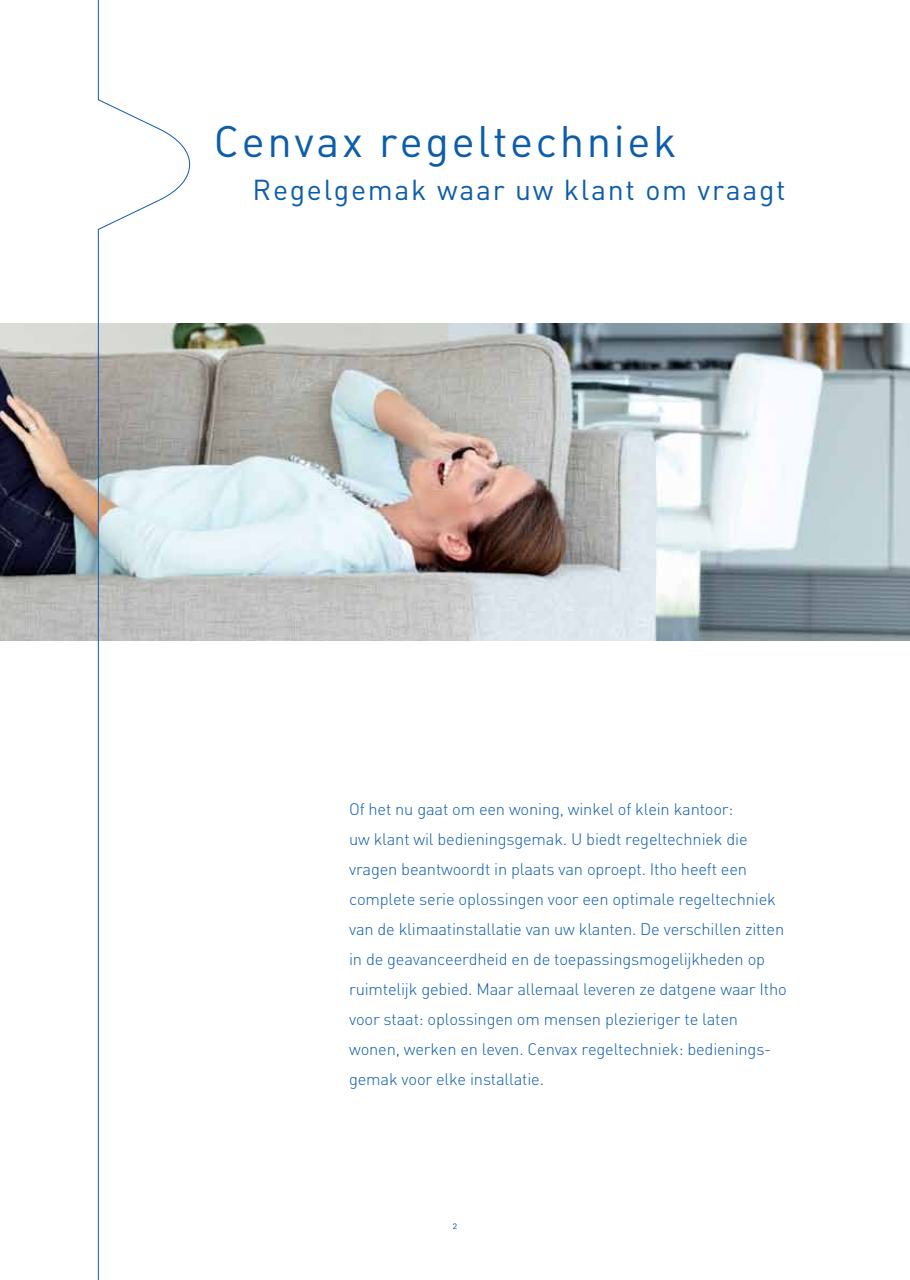
<style>
.page{position:relative;width:910px;height:1280px;background:#fff}
.page>*{position:absolute;margin:0;border:0;box-sizing:border-box;transform-origin:0 0}
.t1{font:43.5px "DIN Regular Alternate";letter-spacing:.06em;color:#0c5dab}
.t2{font:28.5px "DIN Regular Alternate";letter-spacing:.06em;color:#0c5dab}
.t3{font:16.5px/30px "DIN Light Alternate";letter-spacing:-.01em;color:#0c5dab}
.t4{font:9px "DIN Regular Alternate";color:#0c5dab}
</style>
<div class="page">
<img style="left:0;top:324px;width:910px;height:316px">
<svg style="left:9px;top:0;width:192px;height:1280px"></svg>
<h1 class="t1" style="left:214px;top:115px;width:464px">Cenvax regeltechniek</h1>
<h2 class="t2" style="left:253px;top:172px;width:535px">Regelgemak waar uw klant om vraagt</h2>
<p class="t3" style="left:349px;top:794px;width:439px">Of het nu gaat om een woning, winkel of klein kantoor:<br>uw klant wil bedieningsgemak. U biedt regeltechniek die vragen beantwoordt in plaats van oproept. Itho heeft een complete serie oplossingen voor een optimale regeltechniek van de klimaatinstallatie van uw klanten. De verschillen zitten in de geavanceerdheid en de toepassingsmogelijkheden op ruimtelijk gebied. Maar allemaal leveren ze datgene waar Itho voor staat: oplossingen om mensen plezieriger te laten wonen, werken en leven. Cenvax regeltechniek: bedienings&shy;gemak voor elke installatie.</p>
<p class="t4" style="left:453px;top:1220px;width:6px">2</p>
</div>
